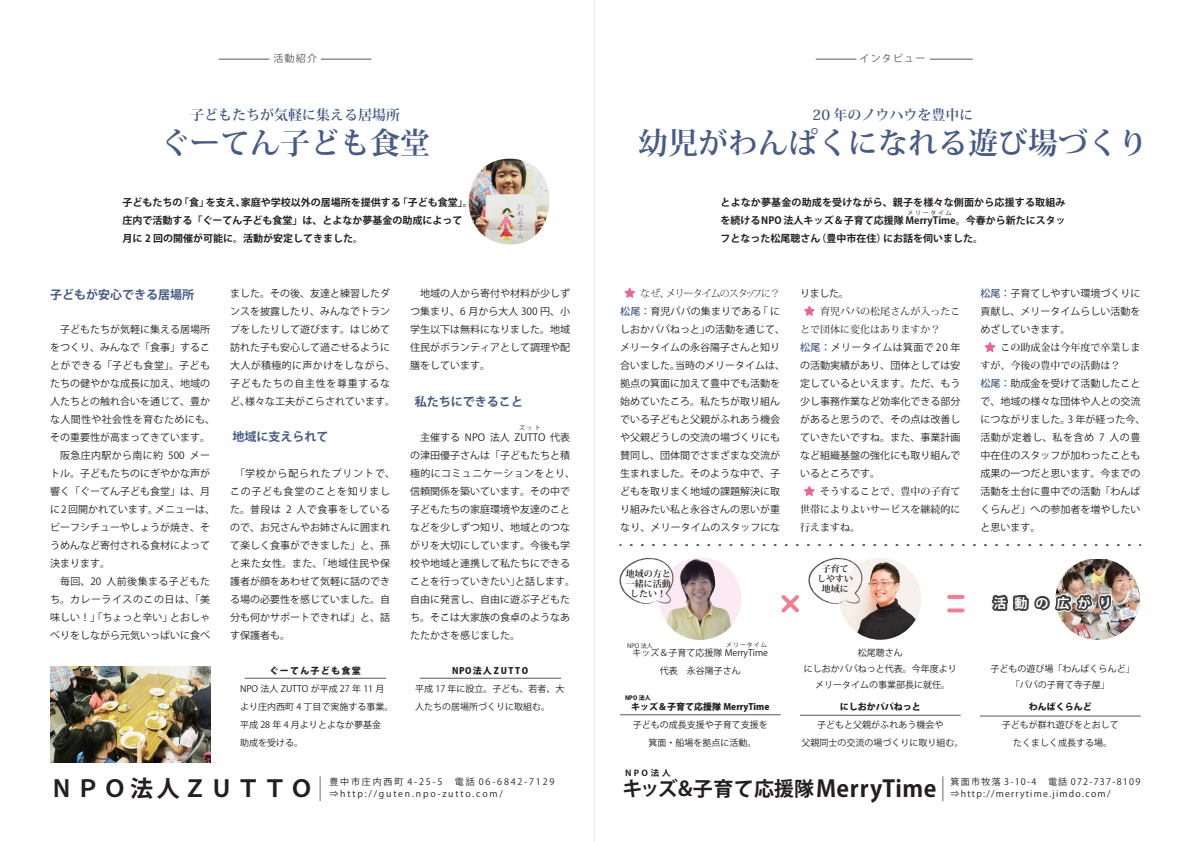
<style>
.page{position:relative;width:1191px;height:842px;background:#fff}
.page>*{position:absolute;margin:0;border:0;box-sizing:border-box;transform-origin:0 0}
.t1{font:700 30px "Koz Min Pr 6 N";color:#465c87}
.t2{font:700 23px "Koz Go Pr 6 N";letter-spacing:.16em;color:#231f20}
.t3{font:700 20px "Koz Go Pr 6 N";color:#231f20}
.t4{font:700 14px "Koz Min Pr 6 N";color:#465c87}
.t5{font:700 13px "Koz Go Pr 6 N";letter-spacing:.62em;color:#fff}
.t6{font:700 12px "Koz Go Pr 6 N";color:#465c87}
.t7{font:10px/18px "Koz Go Pr 6 N";color:#231f20}
.t8{font:700 10px/18px "Koz Go Pr 6 N";color:#231f20}
.t9{font:500 10px/18px "Koz Min Pr 6 N";color:#231f20}
.t10{font:10px "Koz Go Pr 6 N";letter-spacing:.05em;color:#231f20}
.t11{font:10px "Koz Go Pr 6 N";letter-spacing:.035em;color:#231f20}
.t12{font:10px/18px "Koz Min Pr 6 N";color:#231e1f}
.t13{font:200 10px "Koz Min Pr 6 N";letter-spacing:-.1em;color:#231e1f}
.t14{font:10px "Koz Go Pr 6 N";letter-spacing:.04em;color:#231f20}
.t15{font:10px "Koz Go Pr 6 N";letter-spacing:.12em;color:#57585a}
.t16{font:9px/18px "Koz Go Pr 6 N";color:#231f20;text-align:center}
.t17{font:9px "Koz Go Pr 6 N";letter-spacing:.2em;color:#231f20}
.t18{font:9px/12px "Koz Go Pr 6 N";letter-spacing:.14em;color:#231f20}
.t19{font:800 9px "Koz Go Pr 6 N";color:#231f20}
.t20{font:700 9px/10px "Koz Min Pr 6 N";color:#231f20;text-align:center}
.t21{font:800 9px "Koz Go Pr 6 N";letter-spacing:.18em;color:#231f20}
.t22{font:800 9px "Koz Go Pr 6 N";letter-spacing:.14em;color:#231f20}
.t23{font:700 8.3px "Koz Go Pr 6 N";letter-spacing:.26em;color:#231f20;scale:1.09 1}
.t24{font:6px "Koz Go Pr 6 N";letter-spacing:.16em;color:#231f20}
.t25{font:800 6px "Koz Go Pr 6 N";color:#231f20}
.s1{color:#f0619c}
.s2{font-weight:500;color:#465c87}
.s3{font-family:"Koz Go Pr 6 N";font-weight:500;color:#f0619c}
.s4{font-size:23px}
</style>
<div class="page">
<hr style="left:594px;top:0;width:1px;height:842px;background:#ececee">
<img style="left:851px;top:627px;width:59px;height:13px">
<hr style="left:219px;top:59px;width:50px;height:1px;background:#57585a">
<hr style="left:321px;top:59px;width:50px;height:1px;background:#57585a">
<hr style="left:620px;top:714px;width:160px;height:1px;background:#57585a">
<hr style="left:420px;top:678px;width:141px;height:1px;background:#57585a">
<hr style="left:245px;top:678px;width:141px;height:1px;background:#57585a">
<hr style="left:980px;top:715px;width:160px;height:1px;background:#57585a">
<hr style="left:800px;top:715px;width:160px;height:1px;background:#57585a">
<img style="left:1067px;top:578px;width:72px;height:62px">
<svg style="left:320px;top:777px;width:1px;height:24px"></svg>
<svg style="left:942px;top:777px;width:1px;height:24px"></svg>
<img style="left:670px;top:627px;width:60px;height:13px">
<svg style="left:619px;top:58px;width:515px;height:569px"></svg>
<img style="left:468px;top:159px;width:82px;height:85px">
<img style="left:50px;top:666px;width:160px;height:97px">
<p class="t15" style="left:273px;top:53px;width:45px">活動紹介</p>
<p class="t15" style="left:859px;top:53px;width:67px">インタビュー</p>
<h3 class="t4" style="left:190px;top:107px;width:212px">子どもたちが気軽に集える居場所</h3>
<h1 class="t1" style="left:160px;top:127px;width:272px">ぐーてん子ども食堂</h1>
<p class="t8" style="left:122px;top:194px;width:352px">子どもたちの「食」を支え、家庭や学校以外の居場所を提供する「子ども食堂」。庄内で活動する「ぐーてん子ども食堂」は、とよなか夢基金の助成によって月に 2 回の開催が可能に。活動が安定してきました。</p>
<p class="t6" style="left:50px;top:287px;width:145px">子どもが安心できる居場所</p>
<p class="t7" style="left:60px;top:320px;width:151px">子どもたちが気軽に集える居場所</p>
<p class="t7" style="left:50px;top:338px;width:161px">をつくり、みんなで「食事」するこ</p>
<p class="t10" style="left:50px;top:360px;width:162px">とができる「子ども食堂」。子ども</p>
<p class="t7" style="left:50px;top:374px;width:161px">たちの健やかな成長に加え、地域の</p>
<p class="t7" style="left:50px;top:392px;width:161px">人たちとの触れ合いを通じて、豊か</p>
<p class="t11" style="left:50px;top:414px;width:167px">な人間性や社会性を育むためにも、</p>
<p class="t7" style="left:50px;top:428px;width:161px">その重要性が高まってきています。</p>
<p class="t11" style="left:60px;top:450px;width:152px">阪急庄内駅から南に約 500 メー</p>
<p class="t7" style="left:50px;top:464px;width:161px">トル。子どもたちのにぎやかな声が</p>
<p class="t7" style="left:50px;top:482px;width:161px">響く「ぐーてん子ども食堂」は、月</p>
<p class="t7" style="left:50px;top:500px;width:167px">に 2 回開かれています。メニューは、</p>
<p class="t7" style="left:50px;top:518px;width:161px">ビーフシチューやしょうが焼き、そ</p>
<p class="t7" style="left:50px;top:536px;width:161px">うめんなど寄付される食材によって</p>
<p class="t7" style="left:50px;top:554px;width:61px">決まります。</p>
<p class="t14" style="left:60px;top:576px;width:152px">毎回、20 人前後集まる子どもた</p>
<p class="t10" style="left:50px;top:594px;width:161px">ち。カレーライスのこの日は、「美</p>
<p class="t7" style="left:50px;top:608px;width:161px">味しい！」「ちょっと辛い」とおしゃ</p>
<p class="t7" style="left:50px;top:626px;width:161px">べりをしながら元気いっぱいに食べ</p>
<p class="t7" style="left:230px;top:284px;width:167px">ました。その後、友達と練習したダンスを披露したり、みんなでトランプをしたりして遊びます。はじめて訪れた子も安心して過ごせるように大人が積極的に声かけをしながら、子どもたちの自主性を尊重するなど、様々な工夫がこらされています。</p>
<p class="t6" style="left:233px;top:430px;width:97px">地域に支えられて</p>
<p class="t7" style="left:230px;top:464px;width:166px;text-indent:5px">「学校から配られたプリントで、この子ども食堂のことを知りました。普段は 2 人で食事をしているので、お兄さんやお姉さんに囲まれて楽しく食事ができました」と、孫と来た女性。また、「地域住民や保護者が顔をあわせて気軽に話のできる場の必要性を感じていました。自分も何かサポートできれば」と、話す保護者も。</p>
<p class="t7" style="left:410px;top:284px;width:161px;text-align:justify;text-indent:10px">地域の人から寄付や材料が少しずつ集まり、6 月から大人 300 円、小学生以下は無料になりました。地域住民がボランティアとして調理や配膳をしています。</p>
<p class="t6" style="left:415px;top:394px;width:109px">私たちにできること</p>
<p class="t24" style="left:519px;top:425px;width:23px">ズット</p>
<p class="t7" style="left:410px;top:428px;width:167px;text-indent:10px">主催する NPO 法人 ZUTTO 代表の津田優子さんは「子どもたちと積極的にコミュニケーションをとり、信頼関係を築いています。その中で子どもたちの家庭環境や友達のことなどを少しずつ知り、地域とのつながりを大切にしています。今後も学校や地域と連携して私たちにできることを行っていきたい」と話します。自由に発言し、自由に遊ぶ子どもたち。そこは大家族の食卓のようなあたたかさを感じました。</p>
<h3 class="t4" style="left:812px;top:107px;width:163px">20 年のノウハウを豊中に</h3>
<h1 class="t1" style="left:638px;top:127px;width:511px">幼児がわんぱくになれる遊び場づくり</h1>
<p class="t8" style="left:720px;top:194px;width:347px;text-align:justify">とよなか夢基金の助成を受けながら、親子を様々な側面から応援する取組みを続けるNPO 法人キッズ＆子育て応援隊 MerryTime。今春から新たにスタッフとなった松尾聰さん（豊中市在住）にお話を伺いました。</p>
<p class="t24" style="left:907px;top:209px;width:46px">メリータイム</p>
<p class="t13" style="left:620px;top:288px;width:161px"><span class="s1">　　</span>なぜ、メリータイムのスタッフに？</p>
<p class="t7" style="left:620px;top:302px;width:166px"><span class="s2">松尾：</span>育児パパの集まりである「にしおかパパねっと」の活動を通じて、メリータイムの永谷陽子さんと知り合いました。当時のメリータイムは、拠点の箕面に加えて豊中でも活動を始めていたころ。私たちが取り組んでいる子どもと父親がふれあう機会や父親どうしの交流の場づくりにも賛同し、団体間でさまざまな交流が生まれました。そのような中で、子どもを取りまく地域の課題解決に取り組みたい私と永谷さんの思いが重なり、メリータイムのスタッフにな</p>
<p class="t20" style="left:626px;top:568px;width:46px">地域の方と一緒に活動したい！</p>
<p class="t7" style="left:800px;top:284px;width:50px">りました。</p>
<p class="t12" style="left:800px;top:302px;width:161px"><span class="s3">　　</span>育児パパの松尾さんが入ったことで団体に変化はありますか？</p>
<p class="t7" style="left:800px;top:338px;width:161px;text-align:justify"><span class="s2">松尾：</span>メリータイムは箕面で 20 年の活動実績があり、団体としては安定しているといえます。ただ、もう少し事務作業など効率化できる部分があると思うので、その点は改善していきたいですね。また、事業計画など組織基盤の強化にも取り組んでいるところです。</p>
<p class="t9" style="left:800px;top:482px;width:161px;text-align:justify"><span class="s1">　　</span>そうすることで、豊中の子育て世帯によりよいサービスを継続的に行えますね。</p>
<p class="t20" style="left:817px;top:564px;width:37px">子育てしやすい地域に</p>
<p class="t7" style="left:980px;top:284px;width:161px;text-align:justify"><span class="s2">松尾：</span>子育てしやすい環境づくりに貢献し、メリータイムらしい活動をめざしていきます。</p>
<p class="t9" style="left:980px;top:338px;width:161px"><span class="s1">　　</span>この助成金は今年度で卒業しますが、今後の豊中での活動は？</p>
<p class="t7" style="left:980px;top:374px;width:166px"><span class="s2">松尾：</span>助成金を受けて活動したことで、地域の様々な団体や人との交流につながりました。3 年が経った今、活動が定着し、私を含め 7 人の豊中在住のスタッフが加わったことも成果の一つだと思います。今までの活動を土台に豊中での活動「わんぱくらんど」への参加者を増やしたいと思います。</p>
<h3 class="t5" style="left:993px;top:596px;width:120px">活動の広がり</h3>
<p class="t24" style="left:726px;top:642px;width:42px">メリータイム</p>
<p class="t24" style="left:627px;top:642px;width:27px">NPO 法人</p>
<p class="t16" style="left:632px;top:644px;width:137px">キッズ＆子育て応援隊 MerryTime代表　永谷陽子さん</p>
<p class="t16" style="left:804px;top:645px;width:154px;line-height:15.8px">松尾聰さん<br>にしおかパパねっと代表。今年度よりメリータイムの事業部長に就任。</p>
<p class="t16" style="left:990px;top:661px;width:145px;line-height:15.8px">子どもの遊び場「わんぱくらんど」「パパの子育て寺子屋」</p>
<p class="t19" style="left:1028px;top:702px;width:64px">わんぱくらんど</p>
<p class="t16" style="left:1001px;top:716px;width:118px">子どもが群れ遊びをとおしてたくましく成長する場。</p>
<p class="t22" style="left:269px;top:666px;width:93px">ぐーてん子ども食堂</p>
<p class="t16" style="left:240px;top:680px;width:155px;text-align:left">NPO 法人 ZUTTO が平成 27 年 11 月より庄内西町 4 丁目で実施する事業。平成 28 年 4 月よりとよなか夢基金<br>助成を受ける。</p>
<p class="t17" style="left:329px;top:776px;width:226px">豊中市庄内西町 4-25-5　電話 06-6842-7129</p>
<p class="t21" style="left:452px;top:666px;width:78px">NPO法人ZUTTO</p>
<p class="t16" style="left:415px;top:680px;width:151px;text-align:left">平成 17 年に設立。子ども、若者、大人たちの居場所づくりに取組む。</p>
<p class="t25" style="left:625px;top:694px;width:27px">NPO 法人</p>
<p class="t19" style="left:631px;top:702px;width:140px">キッズ＆子育て応援隊 MerryTime</p>
<p class="t16" style="left:632px;top:716px;width:136px">子どもの成長支援や子育て支援を箕面・船場を拠点に活動。</p>
<p class="t19" style="left:840px;top:701px;width:82px">にしおかパパねっと</p>
<p class="t16" style="left:801px;top:716px;width:163px">子どもと父親がふれあう機会や<br>父親同士の交流の場づくりに取り組む。</p>
<p class="t23" style="left:625px;top:769px;width:43px">NPO法人</p>
<p class="t18" style="left:950px;top:775px;width:191px">箕面市牧落 3-10-4　電話 072-737-8109 ⇒http://merrytime.jimdo.com/</p>
<h2 class="t2" style="left:50px;top:775px;width:265px">ＮＰＯ法人ＺＵＴＴＯ</h2>
<p class="t17" style="left:329px;top:788px;width:175px">⇒http://guten.npo-zutto.com/</p>
<h3 class="t3" style="left:622px;top:777px;width:315px">キッズ＆子育て応援隊<span class="s4">MerryTime</span></h3>
</div>
